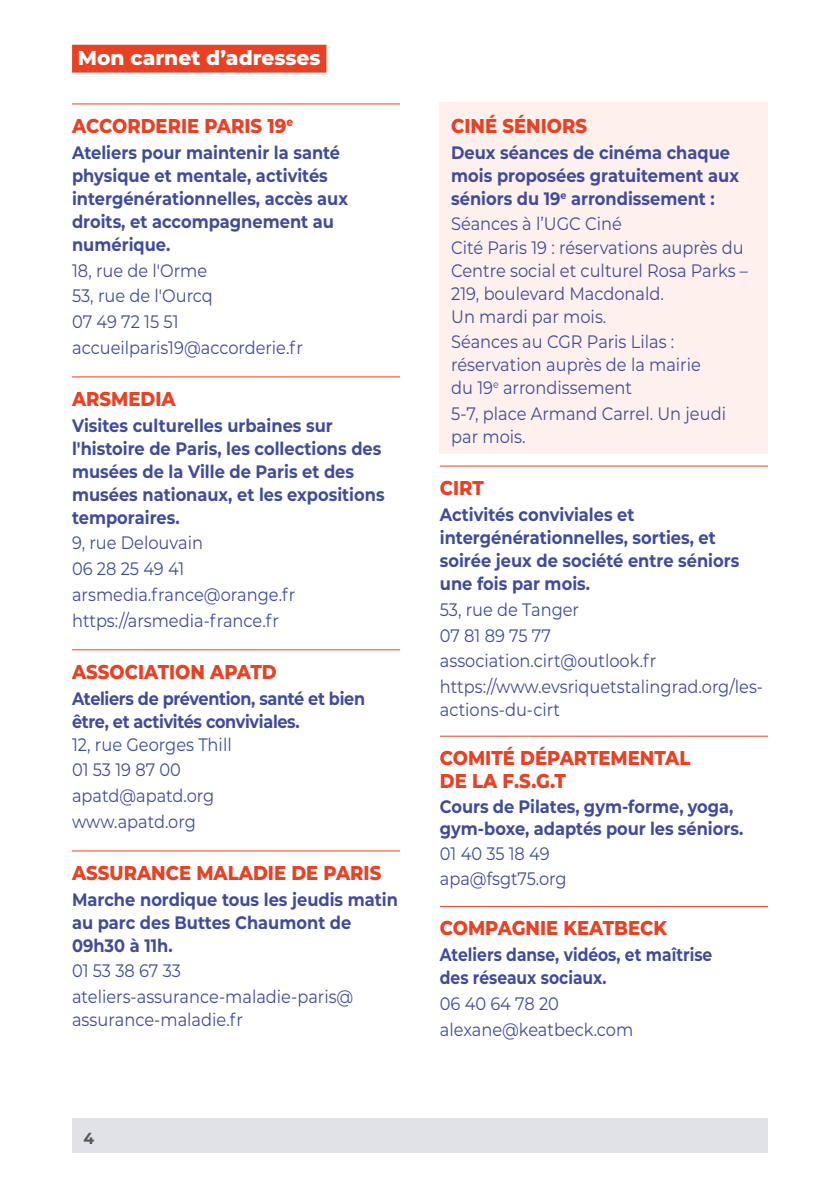
<style>
.page{position:relative;width:840px;height:1191px;background:#fff}
.page>*{position:absolute;margin:0;border:0;box-sizing:border-box;transform-origin:0 0}
.t1{font:800 20.2px "Montserrat";color:#fff}
.t2{font:800 20px/23px "Montserrat";color:#e84124;scale:.9 1}
.t3{font:18px/25.8px "Montserrat";color:#3f4c9b;scale:.9 1}
.t4{font:700 18px/23px "Montserrat";color:#3f4c9b;scale:.9 1}
.t5{font:700 18px/23px "Montserrat";letter-spacing:-.02em;color:#3f4c9b;scale:.89 1}
.t6{font:700 18px/23px "Montserrat";color:#3f4c9b;scale:.86 1}
.t7{font:700 16px "Montserrat";color:#575756}
</style>
<div class="page">
<div style="left:72px;top:45px;width:254px;height:28px;background:#e84124"></div>
<div style="left:72px;top:1119px;width:695px;height:34px;background:#e0e2e7"></div>
<hr style="left:72px;top:103px;width:328px;height:1px;background:#e84124">
<hr style="left:72px;top:376px;width:328px;height:1px;background:#e84124">
<hr style="left:72px;top:649px;width:328px;height:1px;background:#e84124">
<hr style="left:72px;top:850px;width:328px;height:1px;background:#e84124">
<div style="left:439px;top:102px;width:328px;height:41px;background:#fef0ec"></div>
<div style="left:439px;top:135px;width:328px;height:80px;background:#fef0ec"></div>
<div style="left:439px;top:207px;width:328px;height:126px;background:#fef0ec"></div>
<div style="left:439px;top:325px;width:328px;height:79px;background:#fef0ec"></div>
<div style="left:439px;top:397px;width:328px;height:56px;background:#fef0ec"></div>
<hr style="left:439px;top:465px;width:328px;height:1px;background:#e84124">
<hr style="left:439px;top:735px;width:328px;height:1px;background:#e84124">
<hr style="left:439px;top:906px;width:328px;height:1px;background:#e84124">
<p class="t1" style="left:78px;top:43px;width:244px">Mon carnet d’adresses</p>
<p class="t2" style="left:72px;top:113px;width:247px">ACCORDERIE PARIS 19<sup>e</sup></p>
<p class="t4" style="left:72px;top:140px;width:308px">Ateliers pour maintenir la santé physique et mentale, activités intergénérationnelles, accès aux droits, et accompagnement au numérique.</p>
<p class="t3" style="left:72px;top:257px;width:258px">18, rue de l'Orme<br>53, rue de l'Ourcq<br>07 49 72 15 51 accueilparis19@accorderie.fr</p>
<p class="t2" style="left:72px;top:386px;width:116px">ARSMEDIA</p>
<p class="t4" style="left:72px;top:413px;width:348px">Visites culturelles urbaines sur l'histoire de Paris, les collections des musées de la Ville de Paris et des musées nationaux, et les expositions temporaires.</p>
<p class="t3" style="left:72px;top:529px;width:249px">9, rue Delouvain<br>06 28 25 49 41 arsmedia.france@orange.fr https://arsmedia-france.fr</p>
<p class="t2" style="left:72px;top:659px;width:229px">ASSOCIATION APATD</p>
<p class="t5" style="left:72px;top:685px;width:330px">Ateliers de prévention, santé et bien être, et activités conviviales.</p>
<p class="t3" style="left:72px;top:730px;width:179px">12, rue Georges Thill<br>01 53 19 87 00 apatd@apatd.org www.apatd.org</p>
<p class="t2" style="left:72px;top:860px;width:345px">ASSURANCE MALADIE DE PARIS</p>
<p class="t4" style="left:72px;top:886px;width:363px">Marche nordique tous les jeudis matin au parc des Buttes Chaumont de<br>09h30 à 11h.</p>
<p class="t3" style="left:72px;top:957px;width:314px">01 53 38 67 33 ateliers-assurance-maladie-paris@</p>
<p class="t3" style="left:72px;top:1006px;width:191px">assurance-maladie.fr</p>
<p class="t7" style="left:83px;top:1126px;width:12px">4</p>
<p class="t2" style="left:451px;top:113px;width:152px">CINÉ SÉNIORS</p>
<p class="t4" style="left:451px;top:140px;width:321px">Deux séances de cinéma chaque mois proposées gratuitement aux séniors du 19<sup>e</sup> arrondissement :</p>
<p class="t3" style="left:451px;top:212px;width:331px;line-height:23px">Séances à l’UGC Ciné<br>Cité Paris 19 : réservations auprès du<br>Centre social et culturel Rosa Parks –<br>219, boulevard Macdonald.<br>Un mardi par mois.</p>
<p class="t3" style="left:451px;top:330px;width:279px;line-height:23px">Séances au CGR Paris Lilas : réservation auprès de la mairie du 19<sup>e</sup> arrondissement</p>
<p class="t3" style="left:451px;top:402px;width:307px;line-height:23px">5-7, place Armand Carrel. Un jeudi par mois.</p>
<p class="t2" style="left:439px;top:475px;width:50px">CIRT</p>
<p class="t4" style="left:439px;top:502px;width:334px">Activités conviviales et intergénérationnelles, sorties, et soirée jeux de société entre séniors une fois par mois.</p>
<p class="t3" style="left:439px;top:596px;width:360px">53, rue de Tanger<br>07 81 89 75 77 association.cirt@outlook.fr https://www.evsriquetstalingrad.org/les-</p>
<p class="t3" style="left:439px;top:696px;width:135px">actions-du-cirt</p>
<p class="t2" style="left:439px;top:745px;width:280px">COMITÉ DÉPARTEMENTAL<br>DE LA F.S.G.T</p>
<p class="t4" style="left:439px;top:794px;width:338px;line-height:22px">Cours de Pilates, gym-forme, yoga, gym-boxe, adaptés pour les séniors.</p>
<p class="t3" style="left:439px;top:840px;width:142px;line-height:24.8px">01 40 35 18 49 apa@fsgt75.org</p>
<p class="t2" style="left:439px;top:915px;width:254px">COMPAGNIE KEATBECK</p>
<p class="t6" style="left:439px;top:942px;width:318px">Ateliers danse, vidéos, et maîtrise des réseaux sociaux.</p>
<p class="t3" style="left:439px;top:990px;width:216px">06 40 64 78 20 alexane@keatbeck.com</p>
</div>
